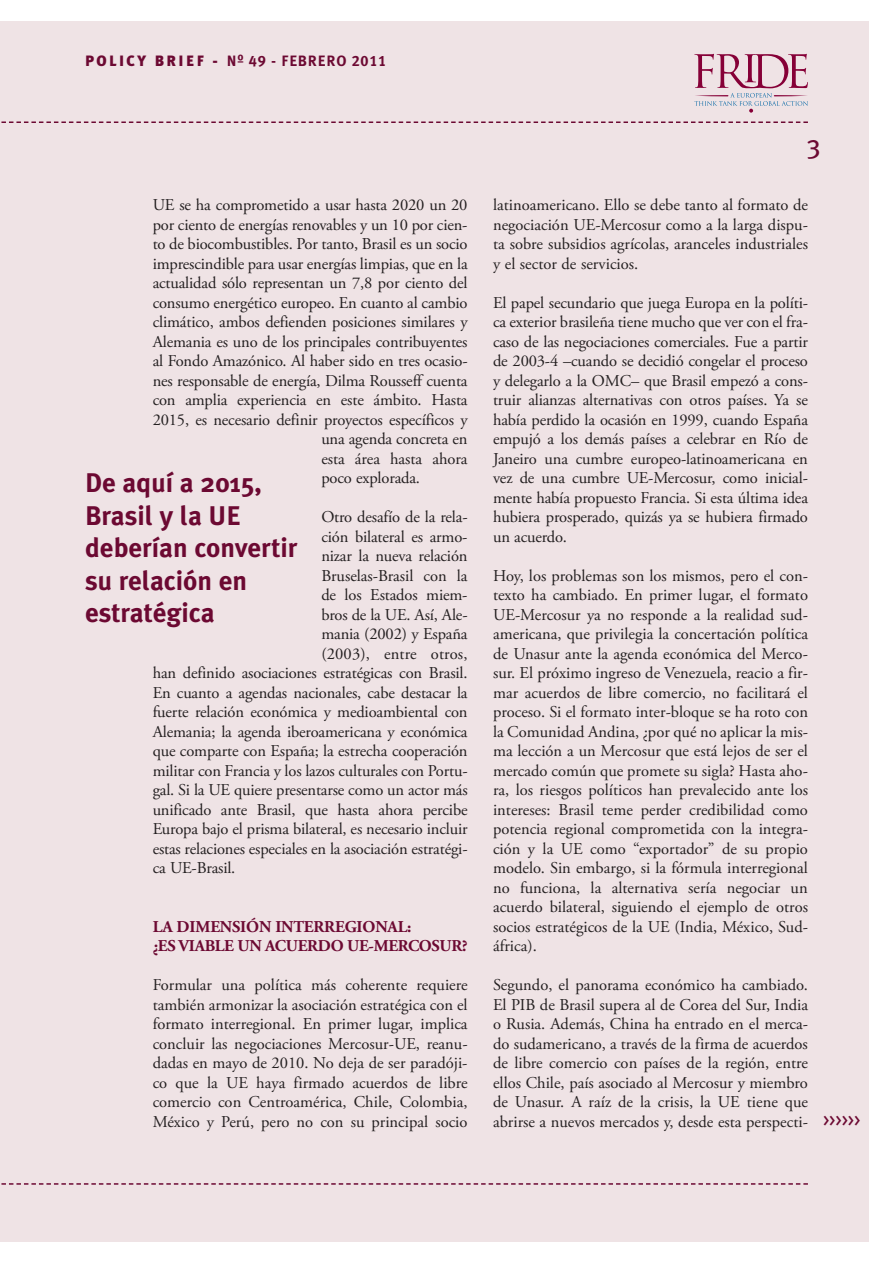
<style>
.page{position:relative;width:893px;height:1263px;background:#fff}
.page>*{position:absolute;margin:0;border:0;box-sizing:border-box;transform-origin:0 0}
.t1{font:700 27px/32.4px "Meta Plus";color:#6c0932}
.t2{font:27px "Meta Plus Book Caps";color:#6c0932}
.t3{font:16.5px/19.5px "Adobe Garamond Pro";letter-spacing:-.01em;color:#231f20;text-align:justify}
.t4{font:700 16.5px/19.5px "Adobe Garamond Pro";letter-spacing:-.015em;color:#6c0932}
.t5{font:16.5px "Adobe Garamond Pro";letter-spacing:.01em;color:#231f20}
.t6{font:15px "Meta Plus Bold Caps";letter-spacing:.055em;color:#6c0932}
.s1{font-family:"Meta Plus";font-weight:900}
.s2{font-family:"Meta Plus Book Caps";font-size:18px;color:#6c0932}
</style>
<div class="page">
<div style="left:0;top:22px;width:869px;height:1220px;background:#efe3e5"></div>
<svg style="left:1px;top:121px;width:807px;height:2px"></svg>
<svg style="left:1px;top:1183px;width:807px;height:2px"></svg>
<svg style="left:694px;top:54px;width:114px;height:58px"></svg>
<p class="t6" style="left:85px;top:52px;width:303px"><span class="s1">POLICY BRIEF -</span> Nº 49 - FEBRERO 2011</p>
<p class="t3" style="left:153px;top:196px;width:316px">UE se ha comprometido a usar hasta 2020 un 20</p>
<p class="t3" style="left:153px;top:215px;width:316px">por ciento de energías renovables y un 10 por cien-</p>
<p class="t3" style="left:153px;top:235px;width:316px">to de biocombustibles. Por tanto, Brasil es un socio</p>
<p class="t3" style="left:153px;top:254px;width:316px">imprescindible para usar energías limpias, que en la</p>
<p class="t3" style="left:153px;top:274px;width:316px">actualidad sólo representan un 7,8 por ciento del</p>
<p class="t3" style="left:153px;top:293px;width:316px">consumo energético europeo. En cuanto al cambio</p>
<p class="t3" style="left:153px;top:313px;width:316px">climático, ambos defienden posiciones similares y</p>
<p class="t3" style="left:153px;top:332px;width:316px">Alemania es uno de los principales contribuyentes</p>
<p class="t3" style="left:153px;top:352px;width:316px">al Fondo Amazónico. Al haber sido en tres ocasio-</p>
<p class="t3" style="left:153px;top:371px;width:316px">nes responsable de energía, Dilma Rousseff cuenta</p>
<p class="t3" style="left:153px;top:391px;width:316px">con amplia experiencia en este ámbito. Hasta</p>
<p class="t3" style="left:153px;top:410px;width:316px">2015, es necesario definir proyectos específicos y</p>
<p class="t3" style="left:321px;top:430px;width:148px">una agenda concreta en</p>
<p class="t3" style="left:321px;top:449px;width:148px">esta área hasta ahora</p>
<p class="t3" style="left:321px;top:469px;width:100px">poco explorada.</p>
<p class="t3" style="left:321px;top:508px;width:148px">Otro desafío de la rela-</p>
<p class="t3" style="left:321px;top:527px;width:148px">ción bilateral es armo-</p>
<p class="t3" style="left:321px;top:547px;width:148px">nizar la nueva relación</p>
<p class="t3" style="left:321px;top:566px;width:148px">Bruselas-Brasil con la</p>
<p class="t3" style="left:321px;top:586px;width:148px">de los Estados miem-</p>
<p class="t3" style="left:321px;top:605px;width:148px">bros de la UE. Así, Ale-</p>
<p class="t3" style="left:321px;top:625px;width:148px">mania (2002) y España</p>
<p class="t5" style="left:321px;top:643px;width:148px">(2003), entre otros,</p>
<p class="t3" style="left:153px;top:664px;width:316px">han definido asociaciones estratégicas con Brasil.</p>
<p class="t3" style="left:153px;top:683px;width:316px">En cuanto a agendas nacionales, cabe destacar la</p>
<p class="t3" style="left:153px;top:703px;width:316px">fuerte relación económica y medioambiental con</p>
<p class="t3" style="left:153px;top:722px;width:316px">Alemania; la agenda iberoamericana y económica</p>
<p class="t3" style="left:153px;top:742px;width:316px">que comparte con España; la estrecha cooperación</p>
<p class="t3" style="left:153px;top:761px;width:316px">militar con Francia y los lazos culturales con Portu-</p>
<p class="t3" style="left:153px;top:781px;width:316px">gal. Si la UE quiere presentarse como un actor más</p>
<p class="t3" style="left:153px;top:800px;width:316px">unificado ante Brasil, que hasta ahora percibe</p>
<p class="t3" style="left:153px;top:820px;width:316px">Europa bajo el prisma bilateral, es necesario incluir</p>
<p class="t3" style="left:153px;top:839px;width:316px">estas relaciones especiales en la asociación estratégi-</p>
<p class="t3" style="left:153px;top:859px;width:84px">ca UE-Brasil.</p>
<h1 class="t1" style="left:85px;top:467px;width:214px">De aquí a 2015,<br>Brasil y la UE deberían convertir su relación en estratégica</h1>
<p class="t4" style="left:153px;top:917px;width:317px">LA DIMENSIÓN INTERREGIONAL:<br>¿ES VIABLE UN ACUERDO UE-MERCOSUR?</p>
<p class="t3" style="left:153px;top:976px;width:316px">Formular una política más coherente requiere también armonizar la asociación estratégica con el formato interregional. En primer lugar, implica concluir las negociaciones Mercosur-UE, reanu&shy;dadas en mayo de 2010. No deja de ser paradóji&shy;co que la UE haya firmado acuerdos de libre comercio con Centroamérica, Chile, Colombia, México y Perú, pero no con su principal socio</p>
<h1 class="t2" style="left:806px;top:133px;width:16px">3</h1>
<p class="t3" style="left:493px;top:196px;width:316px">latinoamericano. Ello se debe tanto al formato de negociación UE-Mercosur como a la larga dispu&shy;ta sobre subsidios agrícolas, aranceles industriales y el sector de servicios.</p>
<p class="t3" style="left:493px;top:293px;width:316px">El papel secundario que juega Europa en la políti&shy;ca exterior brasileña tiene mucho que ver con el fra&shy;caso de las negociaciones comerciales. Fue a partir de 2003-4 –cuando se decidió congelar el proceso y delegarlo a la OMC– que Brasil empezó a cons&shy;truir alianzas alternativas con otros países. Ya se había perdido la ocasión en 1999, cuando España empujó a los demás países a celebrar en Río de Janeiro una cumbre europeo-latinoamericana en vez de una cumbre UE-Mercosur, como inicial&shy;mente había propuesto Francia. Si esta última idea hubiera prosperado, quizás ya se hubiera firmado un acuerdo.</p>
<p class="t3" style="left:493px;top:566px;width:316px">Hoy, los problemas son los mismos, pero el con&shy;texto ha cambiado. En primer lugar, el formato UE-Mercosur ya no responde a la realidad sud&shy;americana, que privilegia la concertación política de Unasur ante la agenda económica del Merco&shy;sur. El próximo ingreso de Venezuela, reacio a fir&shy;mar acuerdos de libre comercio, no facilitará el proceso. Si el formato inter-bloque se ha roto con la Comunidad Andina, ¿por qué no aplicar la mis&shy;ma lección a un Mercosur que está lejos de ser el mercado común que promete su sigla? Hasta aho&shy;ra, los riesgos políticos han prevalecido ante los intereses: Brasil teme perder credibilidad como potencia regional comprometida con la integra&shy;ción y la UE como “exportador” de su propio modelo. Sin embargo, si la fórmula interregional no funciona, la alternativa sería negociar un acuerdo bilateral, siguiendo el ejemplo de otros socios estratégicos de la UE (India, México, Sud&shy;áfrica).</p>
<p class="t3" style="left:493px;top:976px;width:369px;text-align:left">Segundo, el panorama económico ha cambiado.<br>El PIB de Brasil supera al de Corea del Sur, India<br>o Rusia. Además, China ha entrado en el merca-<br>do sudamericano, a través de la firma de acuerdos<br>de libre comercio con países de la región, entre<br>ellos Chile, país asociado al Mercosur y miembro<br>de Unasur. A raíz de la crisis, la UE tiene que<br>abrirse a nuevos mercados y, desde esta perspecti- <span class="s2">&gt;&gt;&gt;&gt;&gt;&gt;</span></p>
</div>
